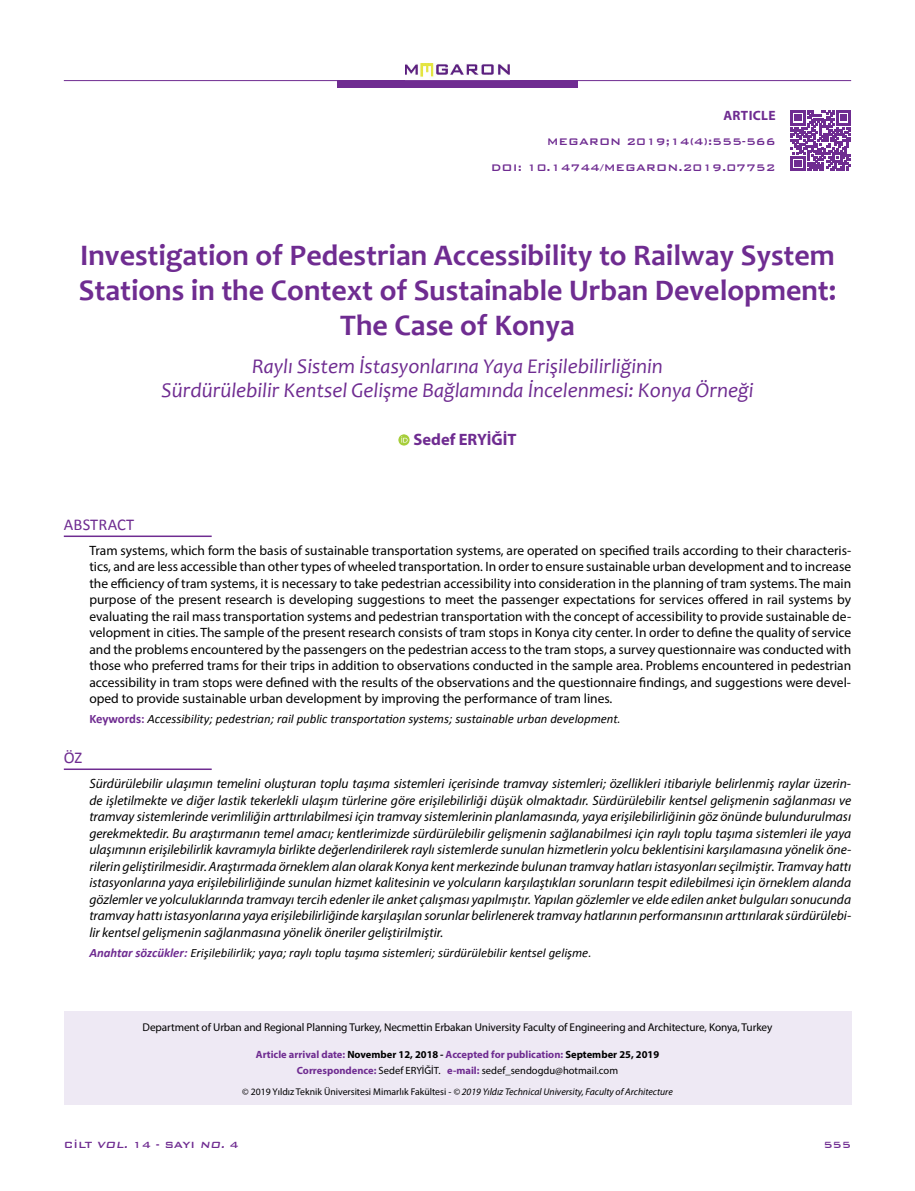
<style>
.page{position:relative;width:915px;height:1191px;background:#fff}
.page>*{position:absolute;margin:0;border:0;box-sizing:border-box;transform-origin:0 0}
.t1{font:700 30px/34.5px "Candara";color:#6f2c91;text-align:center}
.t2{font:italic 21px/24px "Candara";color:#6f2c91;text-align:center}
.t3{font:700 16.5px "Myriad Pro";color:#6f2c91}
.t4{font:16.5px "Calibri";letter-spacing:.01em;color:#6f2c91}
.t5{font:italic 13.5px/16.5px "Myriad Pro";color:#000;text-align:justify}
.t6{font:13.5px/16.5px "Myriad Pro";color:#000;text-align:justify}
.t7{font:700 13.5px "Myriad Pro";letter-spacing:.025em;color:#6f2c91}
.t8{font:italic 12.75px "Calibri";color:#000}
.t9{font:500 12.75px/25.5px "Bank Gothic";color:#6f2c91;text-align:right}
.t10{font:500 12px "Bank Gothic BT";color:#6f2c91}
.t11{font:11.25px "Myriad Pro";letter-spacing:-.01em;color:#000}
.t12{font:700 10.5px/16.8px "Myriad Pro";color:#6f2c91;text-align:center}
.t13{font:italic 9.75px "Myriad Pro";color:#000}
.s1{font-weight:700;font-style:normal;color:#6f2c91}
.s2{font-weight:700;color:#6f2c91}
.s3{color:#000}
.s4{font-style:italic;color:#000}
.s5{font-weight:400;color:#000}
.s6{font-style:normal}
.s7{font-style:italic}
</style>
<div class="page">
<div style="left:64px;top:1011px;width:786px;height:94px;background:#eee9f4"></div>
<div style="left:337px;top:80px;width:240px;height:8px;background:#6f2c91"></div>
<img style="left:405px;top:64px;width:104px;height:13px">
<hr style="left:64px;top:80px;width:786px;height:1px;background:#6f2c91">
<svg style="left:398px;top:434px;width:11px;height:11px"></svg>
<hr style="left:64px;top:768px;width:148px;height:2px;background:#6f2c91">
<hr style="left:64px;top:535px;width:148px;height:2px;background:#6f2c91">
<svg style="left:790px;top:111px;width:60px;height:60px"></svg>
<p class="t7" style="left:723px;top:106px;width:54px">ARTICLE</p>
<p class="t9" style="left:490px;top:128px;width:286px">MEGARON 2019;14(4):555-566<br>DOI: 10.14744/MEGARON.2019.07752</p>
<h1 class="t1" style="left:79px;top:238px;width:758px">Investigation of Pedestrian Accessibility to Railway System<br>Stations in the Context of Sustainable Urban Development:<br>The Case of Konya</h1>
<h2 class="t2" style="left:161px;top:354px;width:593px">Raylı Sistem İstasyonlarına Yaya Erişilebilirliğinin<br>Sürdürülebilir Kentsel Gelişme Bağlamında İncelenmesi: Konya Örneği</h2>
<p class="t3" style="left:413px;top:429px;width:104px">Sedef ERYİĞİT</p>
<p class="t4" style="left:64px;top:514px;width:72px">ABSTRACT</p>
<p class="t6" style="left:89px;top:541px;width:763px">Tram systems, which form the basis of sustainable transportation systems, are operated on specified trails according to their characteris&shy;tics, and are less accessible than other types of wheeled transportation. In order to ensure sustainable urban development and to increase the efficiency of tram systems, it is necessary to take pedestrian accessibility into consideration in the planning of tram systems. The main purpose of the present research is developing suggestions to meet the passenger expectations for services offered in rail systems by evaluating the rail mass transportation systems and pedestrian transportation with the concept of accessibility to provide sustainable de&shy;velopment in cities. The sample of the present research consists of tram stops in Konya city center. In order to define the quality of service and the problems encountered by the passengers on the pedestrian access to the tram stops, a survey questionnaire was conducted with those who preferred trams for their trips in addition to observations conducted in the sample area. Problems encountered in pedestrian accessibility in tram stops were defined with the results of the observations and the questionnaire findings, and suggestions were devel&shy;oped to provide sustainable urban development by improving the performance of tram lines.</p>
<p class="t8" style="left:89px;top:710px;width:533px"><span class="s1">Keywords:</span> Accessibility; pedestrian; rail public transportation systems; sustainable urban development.</p>
<p class="t4" style="left:64px;top:747px;width:20px">ÖZ</p>
<p class="t5" style="left:89px;top:775px;width:763px">Sürdürülebilir ulaşımın temelini oluşturan toplu taşıma sistemleri içerisinde tramvay sistemleri; özellikleri itibariyle belirlenmiş raylar üzerin&shy;de işletilmekte ve diğer lastik tekerlekli ulaşım türlerine göre erişilebilirliği düşük olmaktadır. Sürdürülebilir kentsel gelişmenin sağlanması ve tramvay sistemlerinde verimliliğin arttırılabilmesi için tramvay sistemlerinin planlamasında, yaya erişilebilirliğinin göz önünde bulundurulması gerekmektedir. Bu araştırmanın temel amacı; kentlerimizde sürdürülebilir gelişmenin sağlanabilmesi için raylı toplu taşıma sistemleri ile yaya ulaşımının erişilebilirlik kavramıyla birlikte değerlendirilerek raylı sistemlerde sunulan hizmetlerin yolcu beklentisini karşılamasına yönelik öne&shy;rilerin geliştirilmesidir. Araştırmada örneklem alan olarak Konya kent merkezinde bulunan tramvay hatları istasyonları seçilmiştir. Tramvay hattı istasyonlarına yaya erişilebilirliğinde sunulan hizmet kalitesinin ve yolcuların karşılaştıkları sorunların tespit edilebilmesi için örneklem alanda gözlemler ve yolculuklarında tramvayı tercih edenler ile anket çalışması yapılmıştır. Yapılan gözlemler ve elde edilen anket bulguları sonucunda tramvay hattı istasyonlarına yaya erişilebilirliğinde karşılaşılan sorunlar belirlenerek tramvay hatlarının performansının arttırılarak sürdürülebi&shy;lir kentsel gelişmenin sağlanmasına yönelik öneriler geliştirilmiştir.</p>
<p class="t8" style="left:89px;top:944px;width:503px"><span class="s2">Anahtar sözcükler:</span> Erişilebilirlik; yaya; raylı toplu taşıma sistemleri; sürdürülebilir kentsel gelişme.</p>
<p class="t11" style="left:143px;top:1020px;width:631px">Department of Urban and Regional Planning Turkey, Necmettin Erbakan University Faculty of Engineering and Architecture, Konya, Turkey</p>
<p class="t12" style="left:256px;top:1045px;width:404px">Article arrival date: <span class="s3">November 12, 2018</span> <span class="s4">-</span> Accepted for publication: <span class="s3">September 25, 2019<br></span>Correspondence: <span class="s5">Sedef ERYİĞİT.</span> e-mail: <span class="s5">sedef_sendogdu@hotmail.com</span></p>
<p class="t13" style="left:242px;top:1085px;width:432px"><span class="s6">© 2019 Yıldız Teknik Üniversitesi Mimarlık Fakültesi -</span> © 2019 Yıldız Technical University, Faculty of Architecture</p>
<p class="t10" style="left:64px;top:1138px;width:176px">CİLT <span class="s7">VOL.</span> 14 - SAYI <span class="s7">NO.</span> 4</p>
<p class="t10" style="left:823px;top:1138px;width:29px">555</p>
</div>
